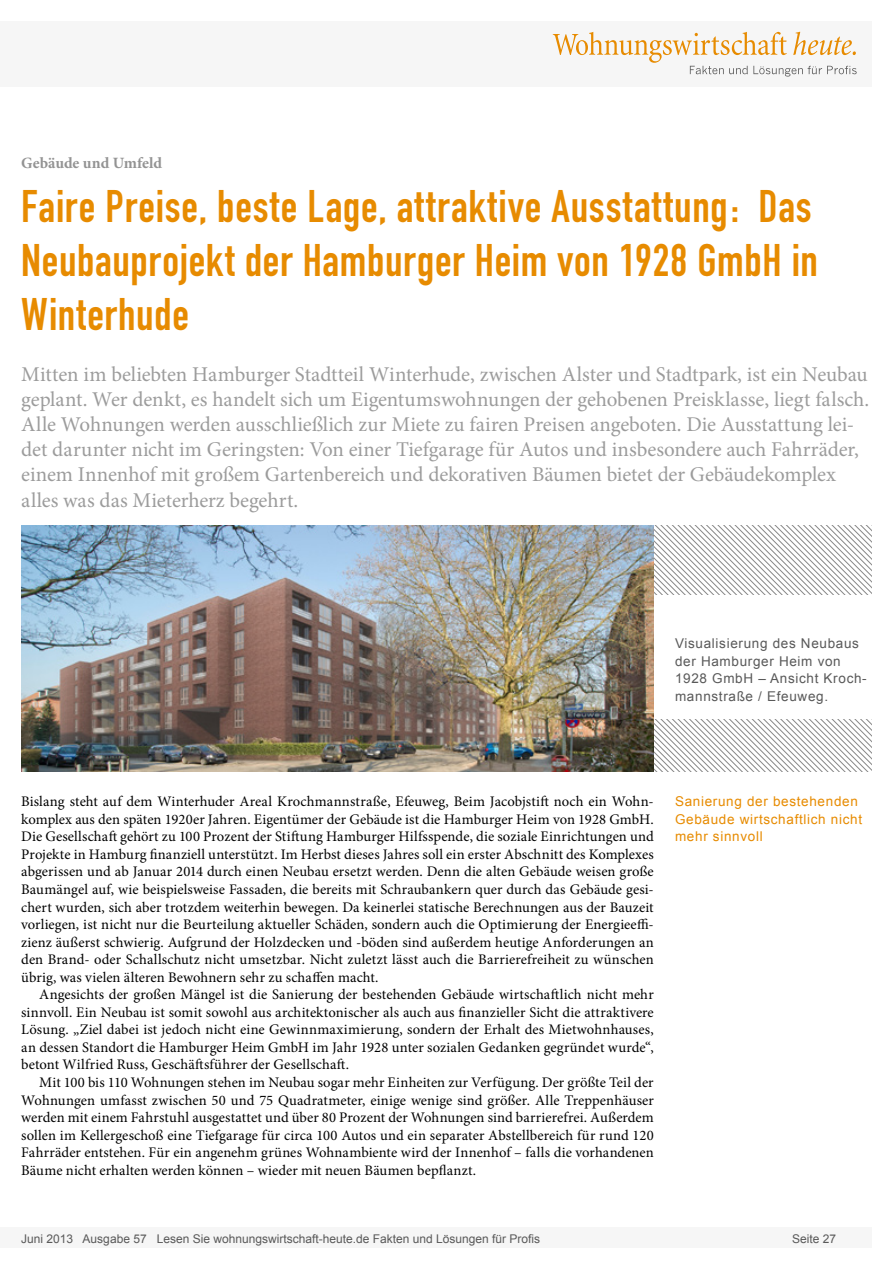
<style>
.page{position:relative;width:893px;height:1263px;background:#fff}
.page>*{position:absolute;margin:0;border:0;box-sizing:border-box;transform-origin:0 0}
.Überschrift_Groß{font:45px/54px "DIN Engschrift";letter-spacing:.015em;color:#e78b00}
.Anlesetext{font:21px/25.2px "Minion Pro";letter-spacing:-.005em;color:#9c9c9c}
.Kategorie{font:700 15.75px "Minion Pro";color:#939393}
.Fließtext_erste_Zeil{font:14.7px/17.5px "Minion Pro";letter-spacing:.005em;color:#000;text-align:justify}
.Fliesstext{font:14.7px/17.5px "Minion Pro";letter-spacing:.005em;color:#000;text-align:justify}
.Bildunterschrift{font:13.5px/17.5px "Arial";letter-spacing:.05em;color:#595959}
.Info{font:13.5px/17.5px "Arial";letter-spacing:.05em;color:#e78b00}
.t1{font:12px "Arial";color:#595959}
</style>
<div class="page">
<div style="left:0;top:1227px;width:872px;height:20px;background:#f6f6f6"></div>
<div style="left:0;top:21px;width:872px;height:66px;background:#f6f6f6"></div>
<svg style="left:553px;top:32px;width:304px;height:45px"></svg>
<svg style="left:654px;top:525px;width:218px;height:246px"></svg>
<div style="left:654px;top:595px;width:237px;height:123px;background:#fff"></div>
<img style="left:21px;top:525px;width:633px;height:246px">
<p class="Kategorie" style="left:21px;top:152px;width:142px">Gebäude und Umfeld</p>
<p class="Überschrift_Groß" style="left:21px;top:180px;width:798px">Faire Preise, beste Lage, attraktive Ausstattung: Das<br>Neubauprojekt der Hamburger Heim von 1928 GmbH in<br>Winterhude</p>
<p class="Anlesetext" style="left:21px;top:361px;width:849px">Mitten im beliebten Hamburger Stadtteil Winterhude, zwischen Alster und Stadtpark, ist ein Neubau geplant. Wer denkt, es handelt sich um Eigentumswohnungen der gehobenen Preisklasse, liegt falsch.<br>Alle Wohnungen werden ausschließlich zur Miete zu fairen Preisen angeboten. Die Ausstattung lei&shy;det darunter nicht im Geringsten: Von einer Tiefgarage für Autos und insbesondere auch Fahrräder, einem Innenhof mit großem Gartenbereich und dekorativen Bäumen bietet der Gebäudekomplex alles was das Mieterherz begehrt.</p>
<p class="Bildunterschrift" style="left:675px;top:635px;width:193px">Visualisierung des Neubaus der Hamburger Heim von<br>1928 GmbH – Ansicht Kroch&shy;mannstraße / Efeuweg.</p>
<p class="Fließtext_erste_Zeil" style="left:21px;top:793px;width:634px">Bislang steht auf dem Winterhuder Areal Krochmannstraße, Efeuweg, Beim Jacobjstift noch ein Wohn&shy;komplex aus den späten 1920er Jahren. Eigentümer der Gebäude ist die Hamburger Heim von 1928 GmbH.<br>Die Gesellschaft gehört zu 100 Prozent der Stiftung Hamburger Hilfsspende, die soziale Einrichtungen und Projekte in Hamburg finanziell unterstützt. Im Herbst dieses Jahres soll ein erster Abschnitt des Komplexes abgerissen und ab Januar 2014 durch einen Neubau ersetzt werden. Denn die alten Gebäude weisen große Baumängel auf, wie beispielsweise Fassaden, die bereits mit Schraubankern quer durch das Gebäude gesi&shy;chert wurden, sich aber trotzdem weiterhin bewegen. Da keinerlei statische Berechnungen aus der Bauzeit vorliegen, ist nicht nur die Beurteilung aktueller Schäden, sondern auch die Optimierung der Energieeffi&shy;zienz äußerst schwierig. Aufgrund der Holzdecken und -böden sind außerdem heutige Anforderungen an den Brand- oder Schallschutz nicht umsetzbar. Nicht zuletzt lässt auch die Barrierefreiheit zu wünschen übrig, was vielen älteren Bewohnern sehr zu schaffen macht.</p>
<p class="Fliesstext" style="left:21px;top:986px;width:634px;text-indent:18px">Angesichts der großen Mängel ist die Sanierung der bestehenden Gebäude wirtschaftlich nicht mehr sinnvoll. Ein Neubau ist somit sowohl aus architektonischer als auch aus finanzieller Sicht die attraktivere Lösung. „Ziel dabei ist jedoch nicht eine Gewinnmaximierung, sondern der Erhalt des Mietwohnhauses, an dessen Standort die Hamburger Heim GmbH im Jahr 1928 unter sozialen Gedanken gegründet wurde“, betont Wilfried Russ, Geschäftsführer der Gesellschaft.</p>
<p class="Fliesstext" style="left:21px;top:1074px;width:634px;text-indent:18px">Mit 100 bis 110 Wohnungen stehen im Neubau sogar mehr Einheiten zur Verfügung. Der größte Teil der Wohnungen umfasst zwischen 50 und 75 Quadratmeter, einige wenige sind größer. Alle Treppenhäuser werden mit einem Fahrstuhl ausgestattet und über 80 Prozent der Wohnungen sind barrierefrei. Außerdem sollen im Kellergeschoß eine Tiefgarage für circa 100 Autos und ein separater Abstellbereich für rund 120<br>Fahrräder entstehen. Für ein angenehm grünes Wohnambiente wird der Innenhof – falls die vorhandenen Bäume nicht erhalten werden können – wieder mit neuen Bäumen bepflanzt.</p>
<p class="Info" style="left:675px;top:793px;width:189px">Sanierung der bestehenden<br>Gebäude wirtschaftlich nicht mehr sinnvoll</p>
<p class="t1" style="left:21px;top:1230px;width:520px">Juni 2013 Ausgabe 57 Lesen Sie wohnungswirtschaft-heute.de Fakten und Lösungen für Profis</p>
<p class="t1" style="left:792px;top:1231px;width:46px">Seite 27</p>
</div>
